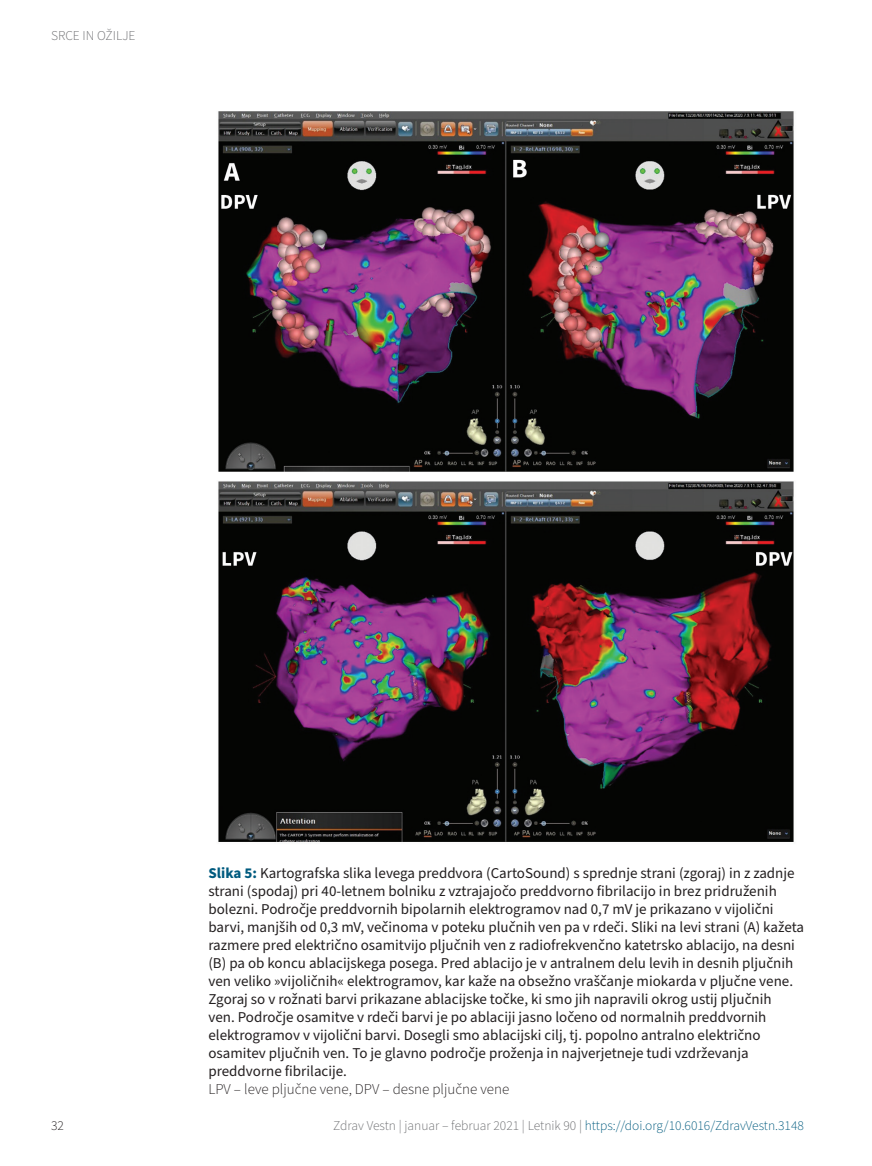
<style>
.page{position:relative;width:872px;height:1166px;background:#fff}
.page>*{position:absolute;margin:0;border:0;box-sizing:border-box;transform-origin:0 0}
.t1{font:15px/18px "Source Sans Pro";color:#231f20}
.t2{font:300 15px "Source Sans Pro";color:#231f20}
.t3{font:300 13.5px "Source Sans Pro";color:#6c6d70}
.t4{font:300 13.5px "Source Sans Pro";color:#231f20}
.s1{font-weight:700;color:#005b7f}
.s2{color:#005b7f}
</style>
<div class="page">
<img style="left:218px;top:111px;width:576px;height:731px">
<p class="t3" style="left:51px;top:26px;width:86px">SRCE IN OŽILJE</p>
<p class="t4" style="left:51px;top:1115px;width:14px">32</p>
<p class="t1" style="left:208px;top:864px;width:597px"><span class="s1">Slika 5:</span> Kartografska slika levega preddvora (CartoSound) s sprednje strani (zgoraj) in z zadnje strani (spodaj) pri 40-letnem bolniku z vztrajajočo preddvorno fibrilacijo in brez pridruženih bolezni. Področje preddvornih bipolarnih elektrogramov nad 0,7 mV je prikazano v vijolični barvi, manjših od 0,3 mV, večinoma v poteku plučnih ven pa v rdeči. Sliki na levi strani (A) kažeta razmere pred električno osamitvijo pljučnih ven z radiofrekvenčno katetrsko ablacijo, na desni (B) pa ob koncu ablacijskega posega. Pred ablacijo je v antralnem delu levih in desnih pljučnih ven veliko »vijoličnih« elektrogramov, kar kaže na obsežno vraščanje miokarda v pljučne vene.<br>Zgoraj so v rožnati barvi prikazane ablacijske točke, ki smo jih napravili okrog ustij pljučnih<br>ven. Področje osamitve v rdeči barvi je po ablaciji jasno ločeno od normalnih preddvornih elektrogramov v vijolični barvi. Dosegli smo ablacijski cilj, tj. popolno antralno električno osamitev pljučnih ven. To je glavno področje proženja in najverjetneje tudi vzdrževanja preddvorne fibrilacije.</p>
<p class="t2" style="left:208px;top:1078px;width:302px">LPV – leve pljučne vene, DPV – desne pljučne vene</p>
<p class="t3" style="left:333px;top:1115px;width:472px">Zdrav Vestn | januar – februar 2021 | Letnik 90 | <span class="s2">https://doi.org/10.6016/ZdravVestn.3148</span></p>
</div>
